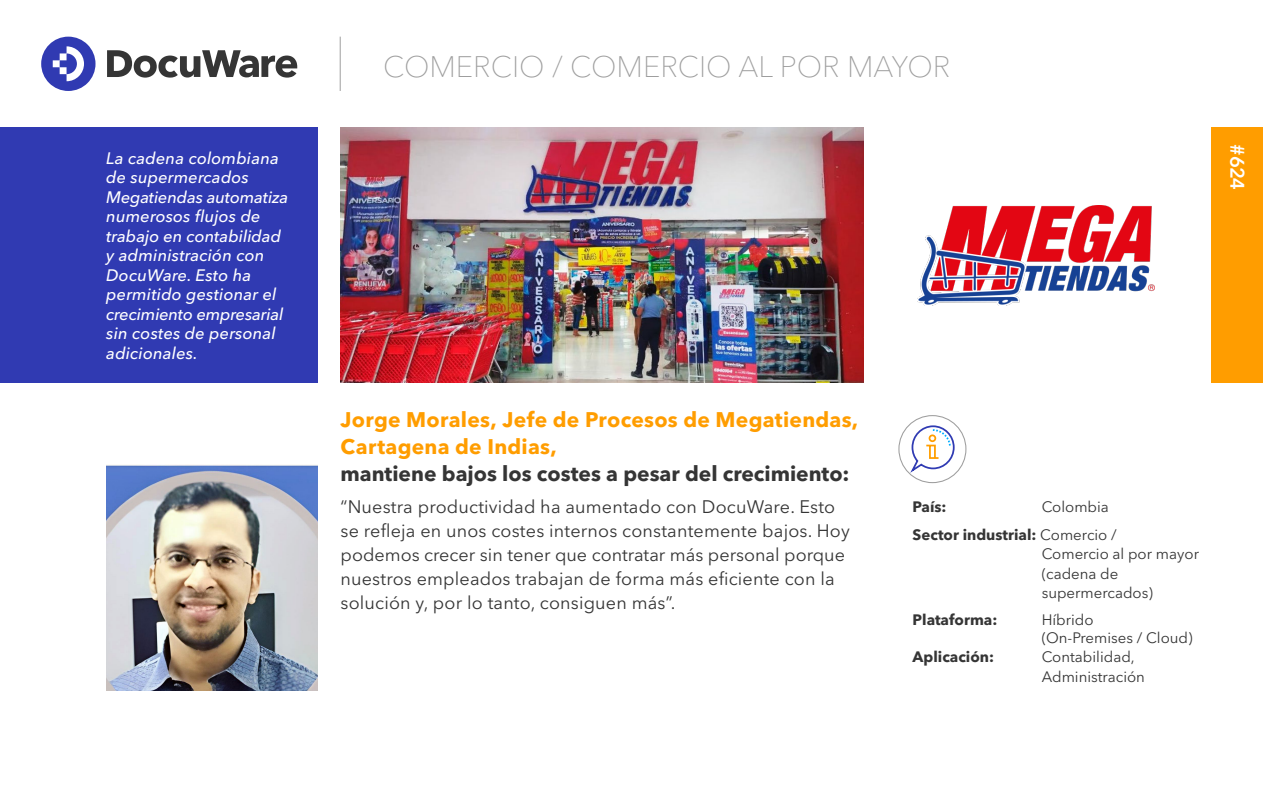
<style>
.page{position:relative;width:1263px;height:787px;background:#fff}
.page>*{position:absolute;margin:0;border:0;box-sizing:border-box;transform-origin:0 0}
.t1{font:100 29.4px "Avenir Next LT Pro";color:#9e9e9e}
.t2{font:700 21px/27px "Avenir Next LT Pro";letter-spacing:.01em;color:#ff9d00}
.t3{font:700 21px "Avenir Next LT Pro";color:#353535}
.t4{font:600 19.5px "Avenir Next LT Pro";color:#fff}
.t5{font:18px/24px "Avenir Next LT Pro";letter-spacing:.01em;color:#353535}
.t6{font:italic 500 16.5px/19.5px "Avenir Next LT Pro";letter-spacing:.01em;color:#fff}
.t7{font:15px/19.5px "Avenir Next LT Pro";color:#353535}
.t8{font:700 15px "Avenir Next LT Pro";color:#353535}
.s1{font-weight:700}
</style>
<div class="page">
<svg style="left:41px;top:37px;width:55px;height:54px"></svg>
<svg style="left:107px;top:50px;width:190px;height:28px"></svg>
<hr style="left:340px;top:37px;width:1px;height:54px;background:#9e9e9e">
<div style="left:1212px;top:128px;width:51px;height:255px;background:#ff9d00"></div>
<div style="left:0;top:128px;width:317px;height:255px;background:#303ab2"></div>
<div style="left:898px;top:415px;width:68px;height:68px;border:1px solid #9e9e9e;border-radius:50%"></div>
<svg style="left:908px;top:424px;width:47px;height:51px"></svg>
<img style="left:106px;top:465px;width:211px;height:225px">
<img style="left:341px;top:128px;width:522px;height:255px">
<img style="left:917px;top:205px;width:237px;height:100px">
<p class="t6" style="left:106px;top:148px;width:184px">La cadena colombiana de supermercados<br>Megatiendas automatiza numerosos flujos de trabajo en contabilidad y administración con<br>DocuWare. Esto ha permitido gestionar el crecimiento empresarial sin costes de personal adicionales.</p>
<h1 class="t1" style="left:383px;top:49px;width:569px">COMERCIO / COMERCIO AL POR MAYOR</h1>
<p class="t4" style="left:1249px;top:144px;width:47px;rotate:90deg">#624</p>
<p class="t2" style="left:341px;top:406px;width:519px">Jorge Morales, Jefe de Procesos de Megatiendas,<br>Cartagena de Indias,</p>
<p class="t3" style="left:341px;top:460px;width:510px">mantiene bajos los costes a pesar del crecimiento:</p>
<p class="t5" style="left:341px;top:495px;width:511px">“Nuestra productividad ha aumentado con DocuWare. Esto se refleja en unos costes internos constantemente bajos. Hoy podemos crecer sin tener que contratar más personal porque nuestros empleados trabajan de forma más eficiente con la solución y, por lo tanto, consiguen más”.</p>
<p class="t8" style="left:913px;top:497px;width:35px">País:</p>
<p class="t7" style="left:913px;top:492px;width:206px;line-height:28px;text-indent:129px">Colombia<br><span class="s1">Sector industrial:</span> Comercio /</p>
<p class="t7" style="left:1042px;top:544px;width:159px">Comercio al por mayor (cadena de supermercados)</p>
<p class="t8" style="left:913px;top:610px;width:86px">Plataforma:</p>
<p class="t7" style="left:1042px;top:610px;width:152px;line-height:18px">Híbrido<br>(On-Premises / Cloud)</p>
<p class="t8" style="left:913px;top:647px;width:83px">Aplicación:</p>
<p class="t7" style="left:1042px;top:647px;width:105px">Contabilidad,<br>Administración</p>
</div>
